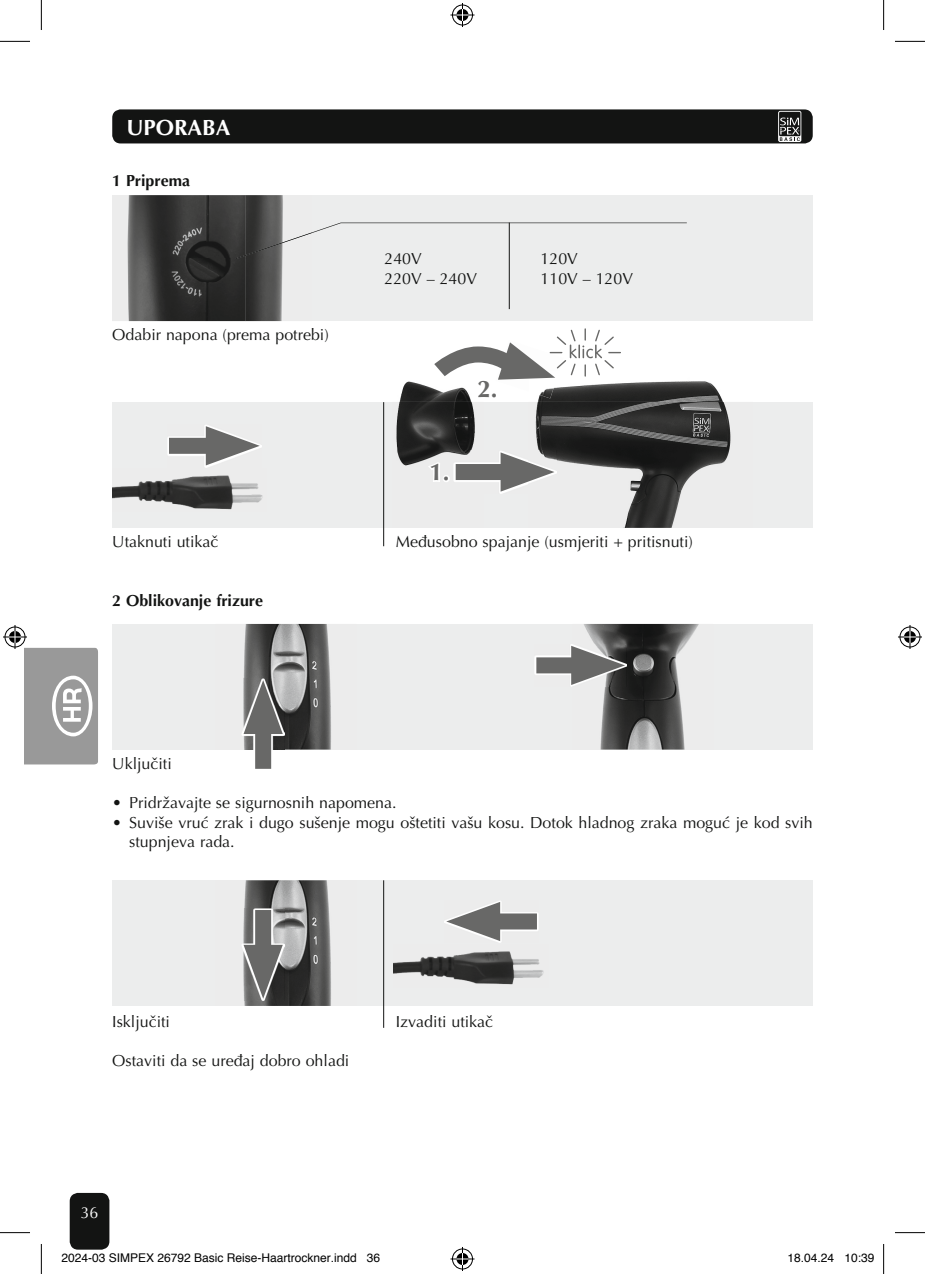
<style>
.page{position:relative;width:925px;height:1274px;background:#fff}
.page>*{position:absolute;margin:0;border:0;box-sizing:border-box;transform-origin:0 0}
.t1{font:700 24px "Optima CE";color:#686867}
.t2{font:700 22px "Optima CE";color:#fff}
.t3{font:16px/19.6px "Optima CE";color:#131413}
.t4{font:700 16px "Optima CE";color:#131413}
.t5{font:16px "Optima CE";color:#fff}
.t6{font:12px "Helvetica";color:#000}
</style>
<div class="page">
<div style="left:71px;top:1193px;width:37px;height:55px;background:#131413;border-radius:7px"></div>
<div style="left:70px;top:1192px;width:39px;height:57px;border:2px solid #131413;border-radius:7px"></div>
<div style="left:113px;top:110px;width:698px;height:32px;background:#131413;border-radius:7px"></div>
<div style="left:112px;top:109px;width:700px;height:34px;border:2px solid #131413;border-radius:7px"></div>
<svg style="left:778px;top:111px;width:23px;height:31px"></svg>
<div style="left:779px;top:112px;width:21px;height:24px;background:#131413"></div>
<svg style="left:779px;top:117px;width:20px;height:24px"></svg>
<div style="left:112px;top:195px;width:700px;height:126px;background:#eceded"></div>
<svg style="left:312px;top:222px;width:375px;height:37px"></svg>
<hr style="left:509px;top:222px;width:1px;height:87px;background:#131413">
<img style="left:127px;top:195px;width:156px;height:126px">
<img style="left:236px;top:232px;width:76px;height:27px">
<div style="left:112px;top:402px;width:700px;height:126px;background:#eceded"></div>
<img style="left:396px;top:381px;width:79px;height:101px">
<img style="left:535px;top:381px;width:196px;height:147px">
<img style="left:112px;top:475px;width:151px;height:35px">
<img style="left:167px;top:425px;width:94px;height:42px">
<div style="left:169px;top:438px;width:59px;height:16px;background:#686867"></div>
<svg style="left:206px;top:426px;width:54px;height:39px"></svg>
<img style="left:454px;top:450px;width:102px;height:43px">
<div style="left:455px;top:464px;width:68px;height:16px;background:#686867"></div>
<svg style="left:500px;top:452px;width:54px;height:39px"></svg>
<svg style="left:424px;top:459px;width:18px;height:23px"></svg>
<div style="left:443px;top:475px;width:7px;height:7px;border:3px solid #fff;border-radius:50%"></div>
<hr style="left:383px;top:402px;width:1px;height:144px;background:#131413">
<div style="left:112px;top:624px;width:700px;height:125px;background:#eceded"></div>
<img style="left:243px;top:624px;width:88px;height:125px">
<img style="left:584px;top:624px;width:115px;height:125px">
<img style="left:534px;top:644px;width:92px;height:42px">
<div style="left:536px;top:657px;width:57px;height:16px;background:#686867"></div>
<svg style="left:571px;top:645px;width:54px;height:40px"></svg>
<img style="left:242px;top:678px;width:42px;height:91px">
<div style="left:255px;top:711px;width:16px;height:57px;background:#686867"></div>
<svg style="left:243px;top:680px;width:40px;height:54px"></svg>
<div style="left:112px;top:880px;width:700px;height:126px;background:#eceded"></div>
<img style="left:244px;top:880px;width:87px;height:125px">
<img style="left:242px;top:908px;width:42px;height:92px">
<div style="left:255px;top:909px;width:16px;height:58px;background:#686867"></div>
<svg style="left:243px;top:944px;width:40px;height:54px"></svg>
<img style="left:394px;top:951px;width:150px;height:34px">
<img style="left:444px;top:901px;width:94px;height:41px">
<div style="left:477px;top:913px;width:60px;height:16px;background:#686867"></div>
<svg style="left:446px;top:901px;width:54px;height:40px"></svg>
<hr style="left:383px;top:880px;width:1px;height:147px;background:#131413">
<svg style="left:423px;top:328px;width:198px;height:71px"></svg>
<hr style="left:0;top:41px;width:30px;height:1px;background:#000">
<hr style="left:895px;top:41px;width:30px;height:1px;background:#000">
<hr style="left:0;top:1232px;width:30px;height:1px;background:#000">
<hr style="left:895px;top:1232px;width:30px;height:1px;background:#000">
<hr style="left:41px;top:0;width:1px;height:30px;background:#000">
<hr style="left:41px;top:1243px;width:1px;height:30px;background:#000">
<hr style="left:883px;top:0;width:1px;height:30px;background:#000">
<hr style="left:883px;top:1243px;width:1px;height:30px;background:#000">
<svg style="left:450px;top:3px;width:24px;height:24px"></svg>
<svg style="left:450px;top:1247px;width:24px;height:23px"></svg>
<svg style="left:3px;top:625px;width:95px;height:140px"></svg>
<svg style="left:898px;top:625px;width:24px;height:24px"></svg>
<svg style="left:75px;top:1249px;width:29px;height:1px"></svg>
<h2 class="t2" style="left:126px;top:113px;width:105px">UPOraba</h2>
<p class="t4" style="left:112px;top:170px;width:79px">1 Priprema</p>
<p class="t3" style="left:112px;top:325px;width:218px">Odabir napona (prema potrebi)</p>
<p class="t3" style="left:384px;top:249px;width:39px">240V</p>
<p class="t3" style="left:540px;top:249px;width:39px">120V</p>
<p class="t3" style="left:384px;top:269px;width:94px">220V – 240V</p>
<p class="t3" style="left:540px;top:269px;width:94px">110V – 120V</p>
<h1 class="t1" style="left:429px;top:457px;width:22px">1.</h1>
<h1 class="t1" style="left:477px;top:373px;width:22px">2.</h1>
<p class="t3" style="left:112px;top:532px;width:108px">utaknuti utikač</p>
<p class="t3" style="left:396px;top:532px;width:298px">Međusobno spajanje (usmjeriti + pritisnuti)</p>
<p class="t4" style="left:112px;top:590px;width:152px">2 Oblikovanje frizure</p>
<p class="t3" style="left:112px;top:753px;width:61px">uključiti</p>
<p class="t3" style="left:112px;top:792px;width:286px">• Pridržavajte se sigurnosnih napomena.</p>
<p class="t3" style="left:129px;top:812px;width:685px;text-indent:-17px">• Suviše vruć zrak i dugo sušenje mogu oštetiti vašu kosu. Dotok hladnog zraka moguć je kod svih stupnjeva rada.</p>
<p class="t3" style="left:112px;top:1011px;width:59px">Isključiti</p>
<p class="t3" style="left:396px;top:1011px;width:99px">Izvaditi utikač</p>
<p class="t3" style="left:112px;top:1050px;width:238px">Ostaviti da se uređaj dobro ohladi</p>
<p class="t5" style="left:81px;top:1202px;width:19px">36</p>
<p class="t6" style="left:61px;top:1250px;width:320px">2024-03 SIMPEX 26792 Basic Reise-Haartrockner.indd 36</p>
<p class="t6" style="left:787px;top:1250px;width:88px">18.04.24 10:39</p>
</div>
